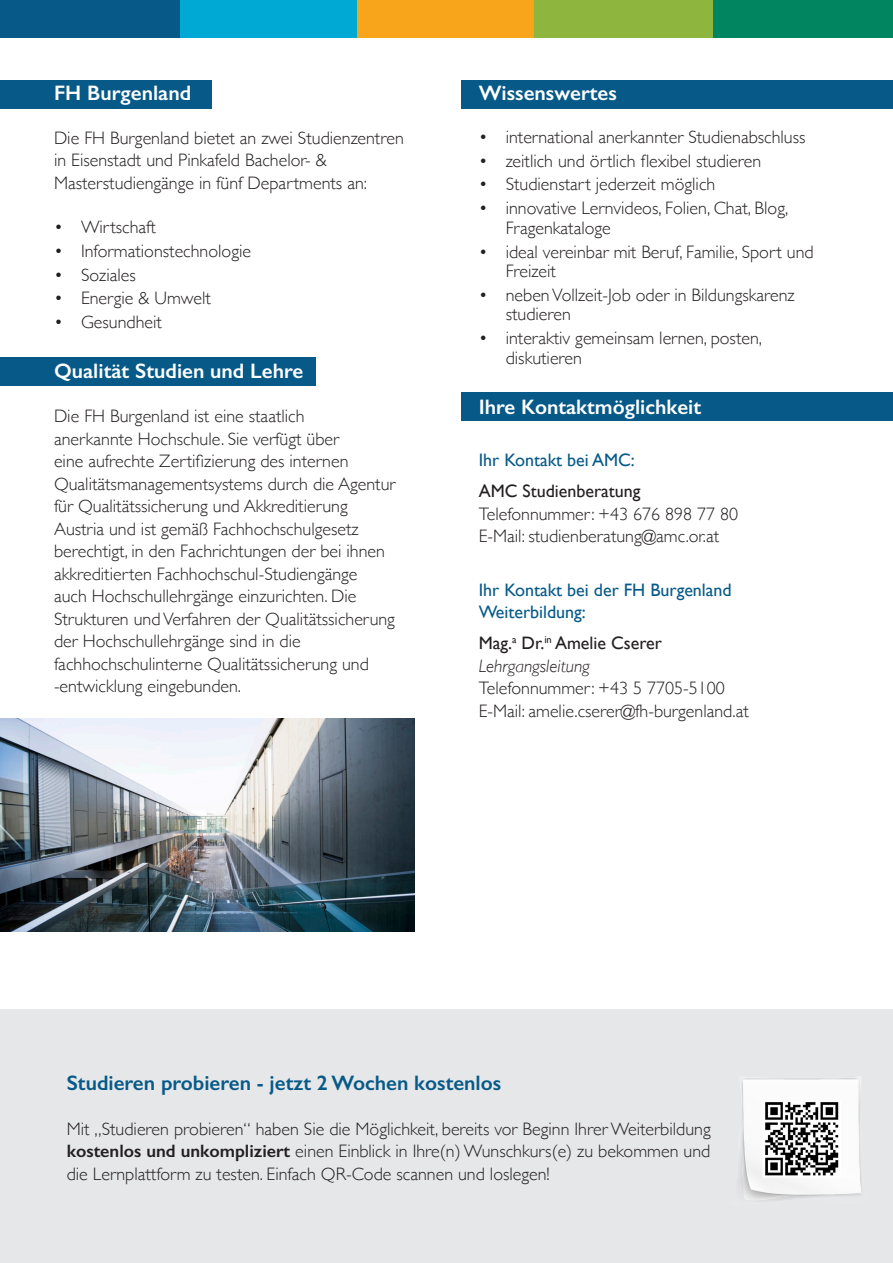
<style>
.page{position:relative;width:893px;height:1263px;background:#fff}
.page>*{position:absolute;margin:0;border:0;box-sizing:border-box;transform-origin:0 0}
.Überschrift{font:600 21px "Gill Sans";color:#fff}
.Studieren_probieren{font:600 21px "Gill Sans";color:#075a88}
.Fließtext{font:300 18px/22.5px "Gill Sans";color:#231f20}
.Überschrift_2{font:18px/22.5px "Gill Sans";color:#075a88}
.Fließtext-2{font:18px "Gill Sans";color:#231f20}
.Fließtext-3{font:italic 300 18px "Gill Sans";color:#231f20}
.s1{font-weight:600}
</style>
<div class="page">
<div style="left:713px;top:0;width:180px;height:37px;background:#008561"></div>
<div style="left:357px;top:0;width:178px;height:37px;background:#f9a51b"></div>
<div style="left:535px;top:0;width:178px;height:37px;background:#8eb63e"></div>
<div style="left:179px;top:0;width:178px;height:37px;background:#00a9d4"></div>
<div style="left:0;top:0;width:179px;height:37px;background:#075a88"></div>
<img style="left:0;top:719px;width:414px;height:212px">
<div style="left:0;top:80px;width:212px;height:28px;background:#075a88"></div>
<div style="left:461px;top:80px;width:432px;height:28px;background:#075a88"></div>
<div style="left:461px;top:393px;width:432px;height:28px;background:#075a88"></div>
<div style="left:0;top:358px;width:315px;height:28px;background:#075a88"></div>
<div style="left:0;top:1010px;width:893px;height:253px;background:#e6e7e9"></div>
<img style="left:740px;top:1077px;width:122px;height:123px">
<p class="Überschrift" style="left:54px;top:80px;width:139px">FH Burgenland</p>
<p class="Fließtext" style="left:54px;top:126px;width:351px">Die FH Burgenland bietet an zwei Studienzentren in Eisenstadt und Pinkafeld Bachelor- &amp;<br>Masterstudiengänge in fünf Departments an:</p>
<p class="Fließtext" style="left:54px;top:215px;width:103px">• Wirtschaft</p>
<p class="Fließtext" style="left:54px;top:239px;width:199px">• Informationstechnologie</p>
<p class="Fließtext" style="left:54px;top:262px;width:83px">• Soziales</p>
<p class="Fließtext" style="left:54px;top:286px;width:158px">• Energie &amp; Umwelt</p>
<p class="Fließtext" style="left:54px;top:310px;width:110px">• Gesundheit</p>
<p class="Überschrift" style="left:54px;top:359px;width:251px">Qualität Studien und Lehre</p>
<p class="Fließtext" style="left:54px;top:404px;width:343px">Die FH Burgenland ist eine staatlich<br>anerkannte Hochschule. Sie verfügt über<br>eine aufrechte Zertifizierung des internen Qualitätsmanagementsystems durch die Agentur für Qualitätssicherung und Akkreditierung Austria und ist gemäß Fachhochschulgesetz berechtigt, in den Fachrichtungen der bei ihnen akkreditierten Fachhochschul-Studiengänge<br>auch Hochschullehrgänge einzurichten. Die Strukturen und Verfahren der Qualitätssicherung der Hochschullehrgänge sind in die fachhochschulinterne Qualitätssicherung und -entwicklung eingebunden.</p>
<p class="Überschrift" style="left:479px;top:80px;width:140px">Wissenswertes</p>
<p class="Fließtext" style="left:479px;top:125px;width:328px">• international anerkannter Studienabschluss</p>
<p class="Fließtext" style="left:479px;top:149px;width:284px">• zeitlich und örtlich flexibel studieren</p>
<p class="Fließtext" style="left:479px;top:172px;width:238px">• Studienstart jederzeit möglich</p>
<p class="Fließtext" style="left:506px;top:198px;width:284px;line-height:19.5px;text-indent:-27px">• innovative Lernvideos, Folien, Chat, Blog,<br>Fragenkataloge</p>
<p class="Fließtext" style="left:506px;top:241px;width:309px;line-height:19.5px;text-indent:-27px">• ideal vereinbar mit Beruf, Familie, Sport und<br>Freizeit</p>
<p class="Fließtext" style="left:506px;top:284px;width:291px;line-height:19.5px;text-indent:-27px">• neben Vollzeit-Job oder in Bildungskarenz studieren</p>
<p class="Fließtext" style="left:506px;top:327px;width:258px;line-height:19.5px;text-indent:-27px">• interaktiv gemeinsam lernen, posten, diskutieren</p>
<p class="Überschrift" style="left:479px;top:394px;width:224px">Ihre Kontaktmöglichkeit</p>
<p class="Überschrift_2" style="left:479px;top:449px;width:158px">Ihr Kontakt bei AMC:</p>
<p class="Fließtext-2" style="left:479px;top:480px;width:163px">AMC Studienberatung</p>
<p class="Fließtext" style="left:479px;top:502px;width:261px">Telefonnummer: +43 676 898 77 80</p>
<p class="Fließtext" style="left:479px;top:524px;width:242px">E-Mail: studienberatung@amc.or.at</p>
<p class="Überschrift_2" style="left:479px;top:578px;width:255px">Ihr Kontakt bei der FH Burgenland<br>Weiterbildung:</p>
<p class="Fließtext-2" style="left:479px;top:632px;width:185px">Mag.<sup>a</sup> Dr.<sup>in</sup> Amelie Cserer</p>
<p class="Fließtext-3" style="left:479px;top:655px;width:113px">Lehrgangsleitung</p>
<p class="Fließtext" style="left:479px;top:676px;width:247px">Telefonnummer: +43 5 7705-5100</p>
<p class="Fließtext" style="left:479px;top:699px;width:272px">E-Mail: amelie.cserer@fh-burgenland.at</p>
<p class="Studieren_probieren" style="left:67px;top:1070px;width:436px">Studieren probieren - jetzt 2 Wochen kostenlos</p>
<p class="Fließtext" style="left:67px;top:1117px;width:645px;text-align:justify">Mit „Studieren probieren“ haben Sie die Möglichkeit, bereits vor Beginn Ihrer Weiterbildung <span class="s1">kostenlos und unkompliziert</span> einen Einblick in Ihre(n) Wunschkurs(e) zu bekommen und die Lernplattform zu testen. Einfach QR-Code scannen und loslegen!</p>
</div>
